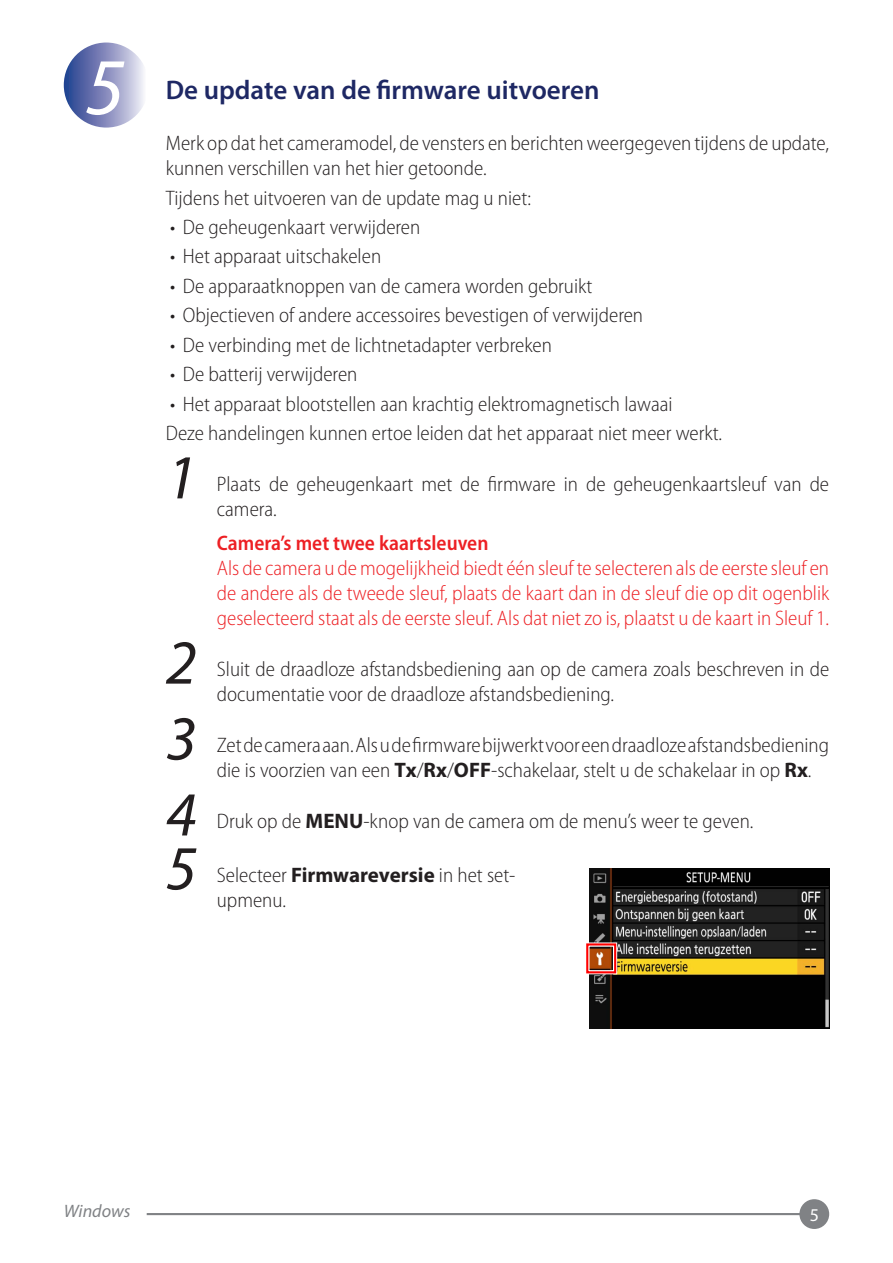
<style>
.page{position:relative;width:893px;height:1263px;background:#fff}
.page>*{position:absolute;margin:0;border:0;box-sizing:border-box;transform-origin:0 0}
.t1{font:italic 81px "Myriad Pro";color:#fff}
.t2{font:italic 63px "Myriad Pro";color:#231f20}
.t3{font:600 27px "Myriad Pro";color:#1e2864}
.t4{font:300 semi-condensed 21px/25.2px "Myriad Pro";color:#231f20}
.t5{font:300 semi-condensed 21px/25.2px "Myriad Pro";color:#ed2024;text-align:justify}
.t6{font:600 semi-condensed 21px "Myriad Pro";color:#ed2024}
.t7{font:italic 18px "Myriad Pro";color:#808285}
.t8{font:18px "Myriad Pro";color:#fff}
.s1{font-weight:700;font-stretch:normal}
</style>
<div class="page">
<hr style="left:147px;top:1213px;width:667px;height:2px;background:#808285">
<div style="left:799px;top:1199px;width:30px;height:30px;background:#808285;border-radius:50%"></div>
<div style="left:64px;top:43px;width:85px;height:85px;background:linear-gradient(to right,#1d368a,#f9f2f9);border-radius:43px"></div>
<img style="left:589px;top:868px;width:240px;height:160px">
<div style="left:585px;top:942px;width:32px;height:32px;border:4px solid #fff"></div>
<div style="left:586px;top:943px;width:30px;height:30px;border:2px solid #f00"></div>
<h1 class="t1" style="left:85px;top:37px;width:41px">5</h1>
<p class="t3" style="left:166px;top:73px;width:435px">De update van de firmware uitvoeren</p>
<p class="t4" style="left:166px;top:131px;width:665px">Merk op dat het cameramodel, de vensters en berichten weergegeven tijdens de update, kunnen verschillen van het hier getoonde.</p>
<p class="t4" style="left:166px;top:185px;width:367px">Tijdens het uitvoeren van de update mag u niet:</p>
<p class="t4" style="left:170px;top:215px;width:252px">• De geheugenkaart verwijderen</p>
<p class="t4" style="left:170px;top:244px;width:213px">• Het apparaat uitschakelen</p>
<p class="t4" style="left:170px;top:274px;width:424px">• De apparaatknoppen van de camera worden gebruikt</p>
<p class="t4" style="left:170px;top:303px;width:475px">• Objectieven of andere accessoires bevestigen of verwijderen</p>
<p class="t4" style="left:170px;top:333px;width:383px">• De verbinding met de lichtnetadapter verbreken</p>
<p class="t4" style="left:170px;top:362px;width:189px">• De batterij verwijderen</p>
<p class="t4" style="left:166px;top:389px;width:558px;line-height:29.4px">• Het apparaat blootstellen aan krachtig elektromagnetisch lawaai<br>Deze handelingen kunnen ertoe leiden dat het apparaat niet meer werkt.</p>
<h2 class="t2" style="left:166px;top:438px;width:32px">1</h2>
<p class="t4" style="left:217px;top:472px;width:614px">Plaats de geheugenkaart met de firmware in de geheugenkaartsleuf van de camera.</p>
<p class="t6" style="left:217px;top:531px;width:273px">Camera’s met twee kaartsleuven</p>
<p class="t5" style="left:217px;top:556px;width:614px">Als de camera u de mogelijkheid biedt één sleuf te selecteren als de eerste sleuf en de andere als de tweede sleuf, plaats de kaart dan in de sleuf die op dit ogenblik geselecteerd staat als de eerste sleuf. Als dat niet zo is, plaatst u de kaart in Sleuf 1.</p>
<h2 class="t2" style="left:166px;top:624px;width:32px">2</h2>
<h2 class="t2" style="left:166px;top:699px;width:32px">3</h2>
<h2 class="t2" style="left:166px;top:775px;width:32px">4</h2>
<h2 class="t2" style="left:166px;top:829px;width:32px">5</h2>
<p class="t4" style="left:217px;top:657px;width:614px">Sluit de draadloze afstandsbediening aan op de camera zoals beschreven in de documentatie voor de draadloze afstandsbediening.</p>
<p class="t4" style="left:217px;top:733px;width:614px">Zet de camera aan. Als u de firmware bijwerkt voor een draadloze afstandsbediening die is voorzien van een <span class="s1">Tx</span>/<span class="s1">Rx</span>/<span class="s1">OFF</span>-schakelaar, stelt u de schakelaar in op <span class="s1">Rx</span>.</p>
<p class="t4" style="left:217px;top:809px;width:538px">Druk op de <span class="s1">MENU</span>-knop van de camera om de menu’s weer te geven.</p>
<p class="t4" style="left:217px;top:863px;width:300px">Selecteer <span class="s1">Firmwareversie</span> in het set&shy;upmenu.</p>
<p class="t7" style="left:64px;top:1200px;width:68px">Windows</p>
<p class="t8" style="left:810px;top:1204px;width:11px">5</p>
</div>
